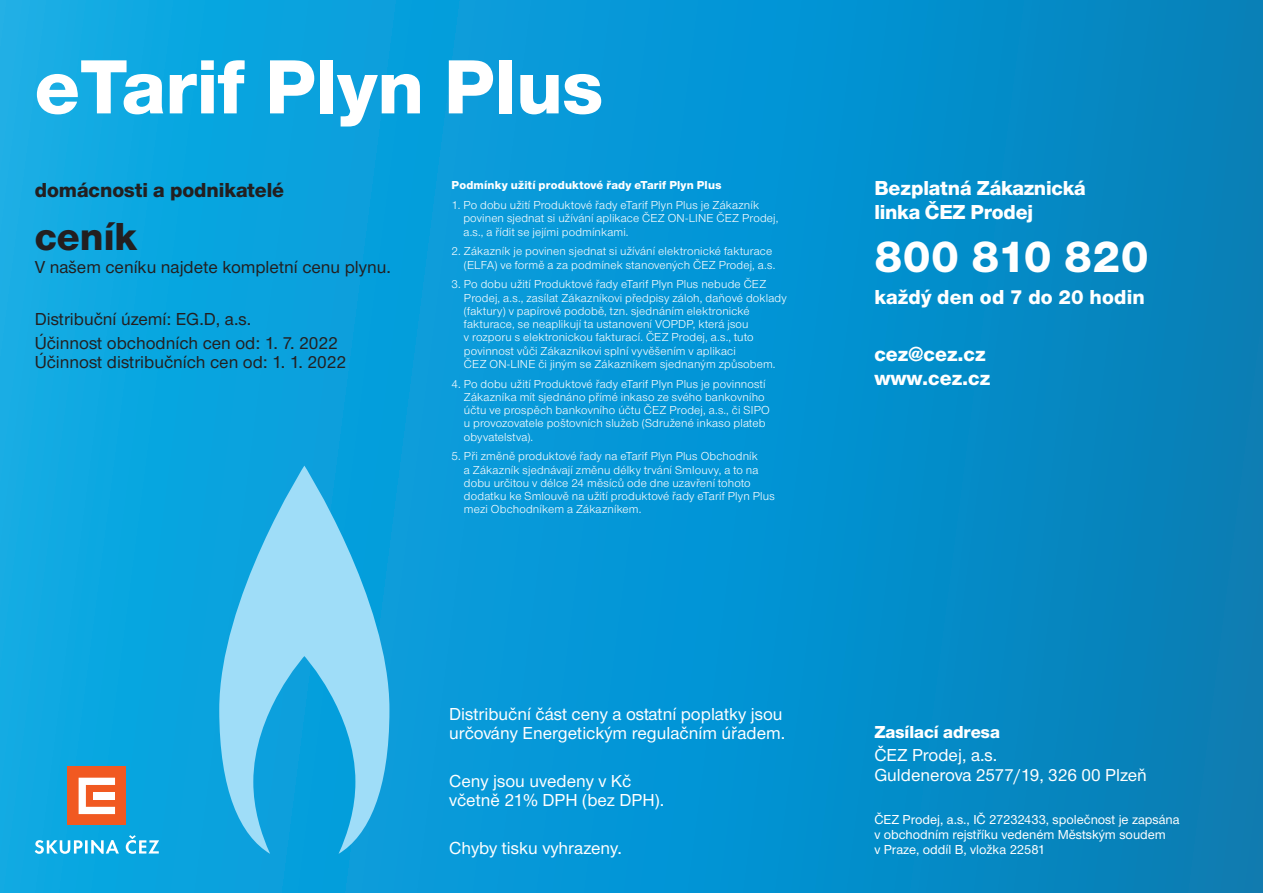
<style>
.page{position:relative;width:1263px;height:893px;background:#fff}
.page>*{position:absolute;margin:0;border:0;box-sizing:border-box;transform-origin:0 0}
.t1{font:800 79.5px "Nimbus CEZOT";color:#fff}
.t2{font:800 46.5px "Nimbus CEZOT";letter-spacing:.01em;color:#fff}
.t3{font:800 40.5px "Nimbus CEZOT";color:#231f20}
.t4{font:800 21px/24px "Nimbus CEZOT";color:#fff}
.t5{font:800 21px "Nimbus CEZOT";color:#231f20}
.t6{font:500 18px/19.5px "Nimbus CEZOT";color:#fff}
.t7{font:500 18px/23.7px "Nimbus CEZOT";color:#231f20}
.t8{font:800 18px "Nimbus CEZOT";color:#fff}
.t9{font:500 13.5px/15px "Nimbus CEZOT";color:#fff}
.t10{font:12px/13.2px "Nimbus CEZOT";letter-spacing:.01em;color:#fff}
.t11{font:800 12px "Nimbus CEZOT";letter-spacing:.015em;color:#fff}
</style>
<div class="page">
<div style="left:0;top:0;width:1263px;height:893px;background:linear-gradient(to right,#0cace9,#0380bc)"></div>
<svg style="left:219px;top:466px;width:170px;height:388px;background:#51bde9"></svg>
<div style="left:67px;top:766px;width:59px;height:59px;background:#f15921"></div>
<svg style="left:79px;top:778px;width:36px;height:36px"></svg>
<div style="left:93px;top:792px;width:22px;height:7px;background:#fff"></div>
<svg style="left:35px;top:835px;width:124px;height:19px"></svg>
<h1 class="t1" style="left:35px;top:41px;width:570px">eTarif Plyn Plus</h1>
<h3 class="t5" style="left:35px;top:177px;width:251px">domácnosti a podnikatelé</h3>
<h3 class="t3" style="left:35px;top:213px;width:104px">ceník</h3>
<h3 class="t7" style="left:35px;top:256px;width:358px">V našem ceníku najdete kompletní cenu plynu.</h3>
<h3 class="t7" style="left:35px;top:307px;width:304px">Distribuční území: EG.D, a.s.<br>Účinnost obchodních cen od: 1. 7. 2022</h3>
<h3 class="t7" style="left:35px;top:350px;width:313px">Účinnost distribučních cen od: 1. 1. 2022</h3>
<p class="t11" style="left:452px;top:179px;width:271px">Podmínky užití produktové řady eTarif Plyn Plus</p>
<p class="t10" style="left:463px;top:199px;width:316px;text-indent:-12px">1. Po dobu užití Produktové řady eTarif Plyn Plus je Zákazník povinen sjednat si užívání aplikace ČEZ ON-LINE ČEZ Prodej, a.s., a řídit se jejími podmínkami.</p>
<p class="t10" style="left:452px;top:245px;width:325px;text-align:right">2. Zákazník je povinen sjednat si užívání elektronické fakturace (ELFA) ve formě a za podmínek stanovených ČEZ Prodej, a.s.</p>
<p class="t10" style="left:464px;top:278px;width:324px;text-indent:-12px">3. Po dobu užití Produktové řady eTarif Plyn Plus nebude ČEZ Prodej, a.s., zasílat Zákazníkovi předpisy záloh, daňové doklady (faktury) v papírové podobě, tzn. sjednáním elektronické fakturace, se neaplikují ta ustanovení VOPDP, která jsou<br>v rozporu s elektronickou fakturací. ČEZ Prodej, a.s., tuto povinnost vůči Zákazníkovi splní vyvěšením v aplikaci<br>ČEZ ON-LINE či jiným se Zákazníkem sjednaným způsobem.</p>
<p class="t10" style="left:464px;top:377px;width:307px;text-indent:-12px">4. Po dobu užití Produktové řady eTarif Plyn Plus je povinností Zákazníka mít sjednáno přímé inkaso ze svého bankovního účtu ve prospěch bankovního účtu ČEZ Prodej, a.s., či SIPO u provozovatele poštovních služeb (Sdružené inkaso plateb obyvatelstva).</p>
<p class="t10" style="left:464px;top:450px;width:312px;text-indent:-12px">5. Při změně produktové řady na eTarif Plyn Plus Obchodník<br>a Zákazník sjednávají změnu délky trvání Smlouvy, a to na dobu určitou v délce 24 měsíců ode dne uzavření tohoto dodatku ke Smlouvě na užití produktové řady eTarif Plyn Plus mezi Obchodníkem a Zákazníkem.</p>
<h3 class="t6" style="left:449px;top:704px;width:337px">Distribuční část ceny a ostatní poplatky jsou určovány Energetickým regulačním úřadem.</h3>
<h3 class="t6" style="left:449px;top:771px;width:217px">Ceny jsou uvedeny v Kč včetně 21% DPH (bez DPH).</h3>
<h3 class="t6" style="left:449px;top:838px;width:174px">Chyby tisku vyhrazeny.</h3>
<h3 class="t4" style="left:874px;top:177px;width:213px">Bezplatná Zákaznická linka ČEZ Prodej</h3>
<h2 class="t2" style="left:874px;top:229px;width:276px">800 810 820</h2>
<h3 class="t4" style="left:874px;top:285px;width:272px">každý den od 7 do 20 hodin</h3>
<h3 class="t4" style="left:874px;top:342px;width:117px">cez@cez.cz www.cez.cz</h3>
<h3 class="t8" style="left:874px;top:721px;width:127px">Zasílací adresa</h3>
<h3 class="t6" style="left:874px;top:746px;width:274px">ČEZ Prodej, a.s.<br>Guldenerova 2577/19, 326 00 Plzeň</h3>
<p class="t9" style="left:874px;top:812px;width:307px">ČEZ Prodej, a.s., IČ 27232433, společnost je zapsána v obchodním rejstříku vedeném Městským soudem<br>v Praze, oddíl B, vložka 22581</p>
</div>
